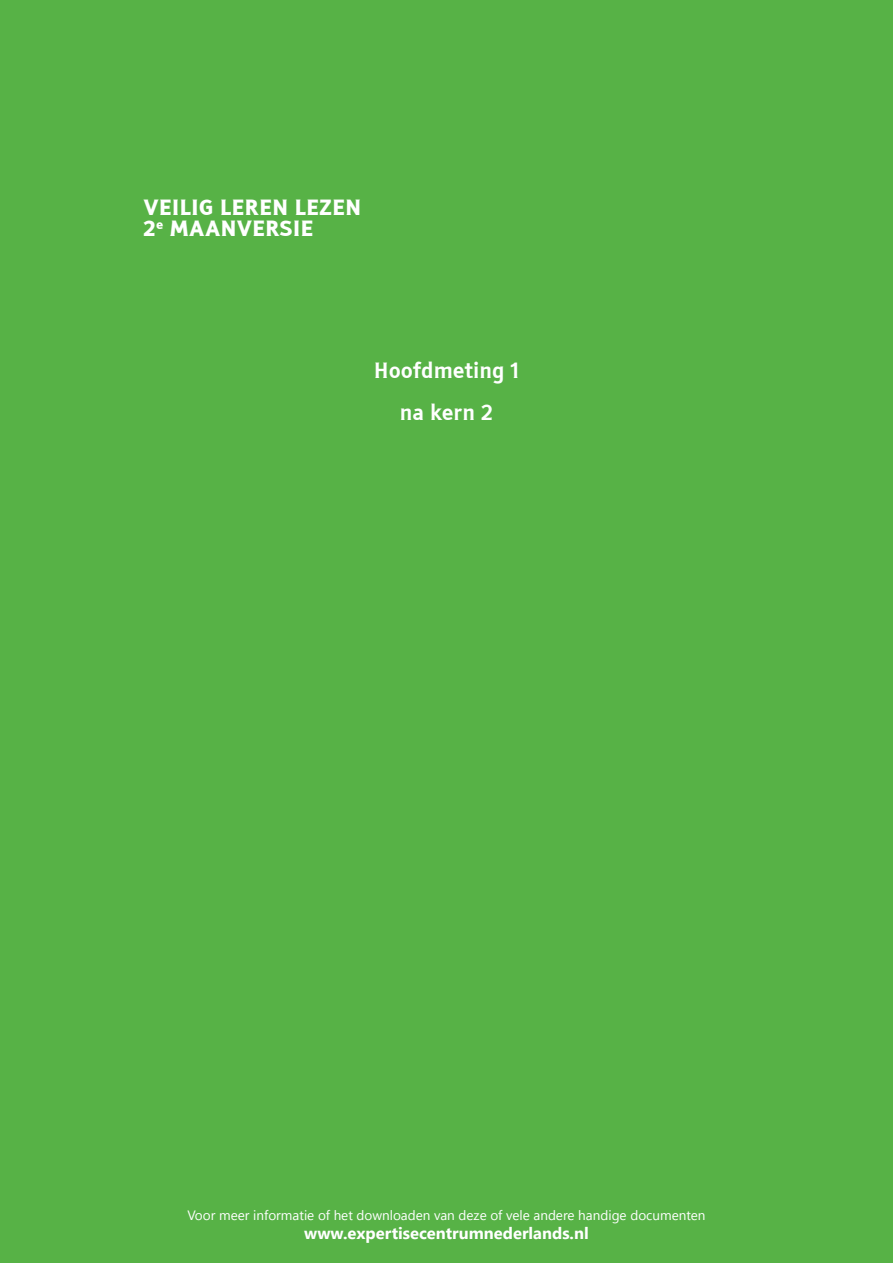
<style>
.page{position:relative;width:893px;height:1263px;background:#57b246}
.page>*{position:absolute;margin:0;border:0;box-sizing:border-box;transform-origin:0 0}
.t1{font:700 21px/21px "Tiresias L Pfont";color:#fff}
.t2{font:21px/42px "Tiresias L Pfont";color:#fff;text-align:center}
.t3{font:700 16.5px "Segoe UI";color:#fff}
.t4{font:13.5px "Segoe UI";color:#fff}
</style>
<div class="page">
<h1 class="t1" style="left:144px;top:197px;width:219px">VEILIG LEREN LEZEN<br>2<sup>e</sup> MAANVERSIE</h1>
<h1 class="t2" style="left:374px;top:349px;width:147px">Hoofdmeting 1 na kern 2</h1>
<p class="t4" style="left:187px;top:1205px;width:520px">Voor meer informatie of het downloaden van deze of vele andere handige documenten</p>
<p class="t3" style="left:304px;top:1222px;width:286px">www.expertisecentrumnederlands.nl</p>
</div>
